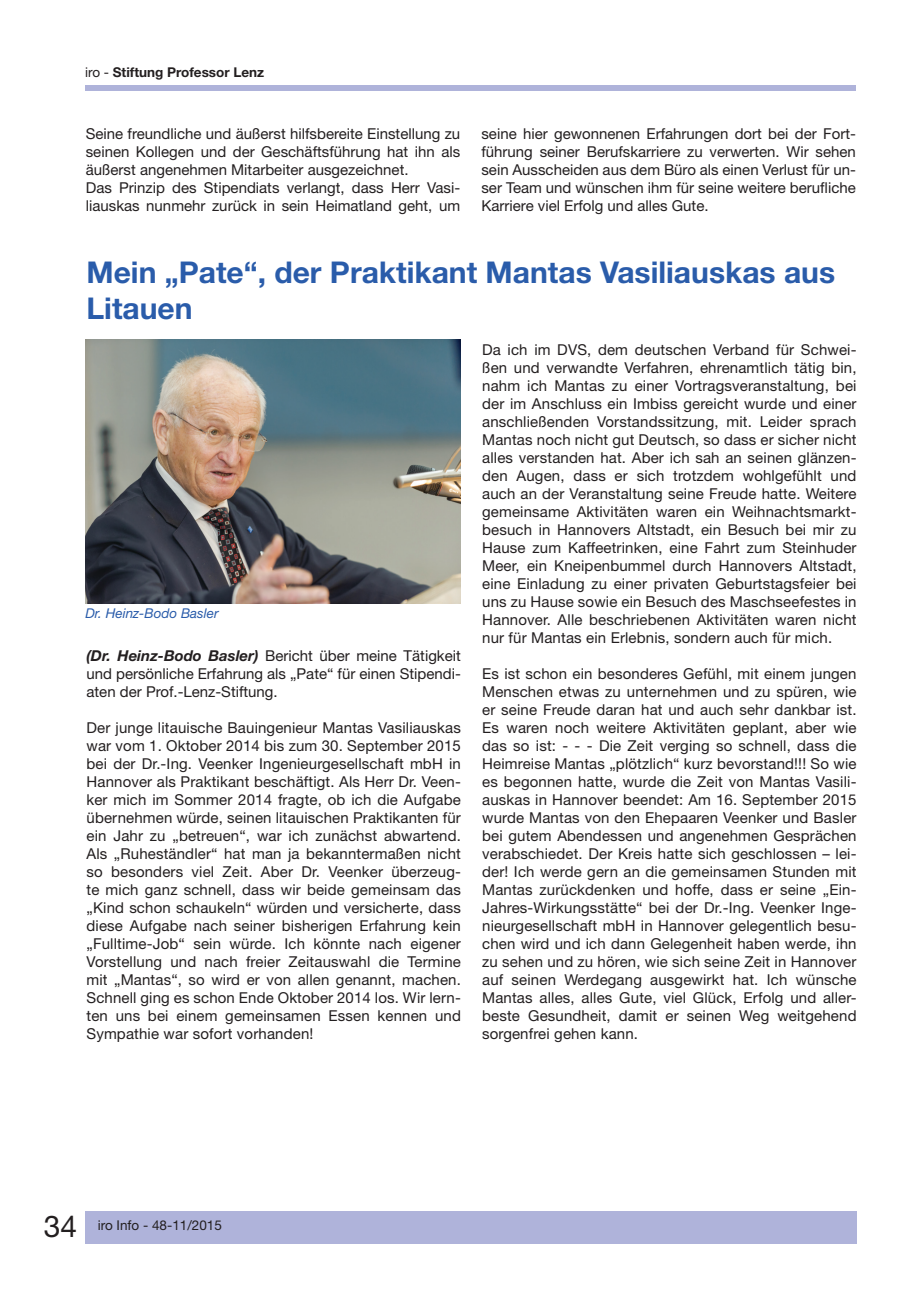
<style>
.page{position:relative;width:919px;height:1289px;background:#fff}
.page>*{position:absolute;margin:0;border:0;box-sizing:border-box;transform-origin:0 0}
.t1{font:700 30px/36px "Helvetica Neue LT Std";color:#2a5caa}
.t2{font:30px "Helvetica Neue LT Std";color:#231f20}
.t3{font:15px/18px "Helvetica Neue LT";color:#231f20;text-align:justify}
.t4{font:700 13.5px "Helvetica Neue LT Std";color:#231f20}
.t5{font:italic 13.5px "Helvetica Neue LT Std";color:#2a5caa}
.t6{font:13.5px "Helvetica Neue LT Std";color:#231f20}
.s1{font-weight:400}
.s2{font-family:"Helvetica Neue LT Std";font-weight:700;font-style:italic}
</style>
<div class="page">
<div style="left:85px;top:1211px;width:771px;height:32px;background:#afb3da"></div>
<div style="left:85px;top:85px;width:770px;height:6px;background:#afb3da"></div>
<img style="left:85px;top:339px;width:376px;height:264px">
<p class="t4" style="left:85px;top:64px;width:181px"><span class="s1">iro -</span> Stiftung Professor Lenz</p>
<p class="t3" style="left:86px;top:124px;width:376px;text-align:left">Seine freundliche und äußerst hilfsbereite Einstellung zu seinen Kollegen und der Geschäftsführung hat ihn als äußerst angenehmen Mitarbeiter ausgezeichnet.<br>Das Prinzip des Stipendiats verlangt, dass Herr Vasi&shy;liauskas nunmehr zurück in sein Heimatland geht, um</p>
<p class="t3" style="left:481px;top:124px;width:376px">seine hier gewonnenen Erfahrungen dort bei der Fort&shy;führung seiner Berufskarriere zu verwerten. Wir sehen sein Ausscheiden aus dem Büro als einen Verlust für un&shy;ser Team und wünschen ihm für seine weitere berufliche Karriere viel Erfolg und alles Gute.</p>
<h1 class="t1" style="left:86px;top:253px;width:750px">Mein „Pate“, der Praktikant Mantas Vasiliauskas aus<br>Litauen</h1>
<p class="t5" style="left:85px;top:605px;width:135px">Dr. Heinz-Bodo Basler</p>
<p class="t3" style="left:86px;top:646px;width:376px"><span class="s2">(Dr. Heinz-Bodo Basler)</span> Bericht über meine Tätigkeit und persönliche Erfahrung als „Pate“ für einen Stipendi&shy;aten der Prof.-Lenz-Stiftung.</p>
<p class="t3" style="left:86px;top:718px;width:376px">Der junge litauische Bauingenieur Mantas Vasiliauskas war vom 1. Oktober 2014 bis zum 30. September 2015 bei der Dr.-Ing. Veenker Ingenieurgesellschaft mbH in Hannover als Praktikant beschäftigt. Als Herr Dr. Veen&shy;ker mich im Sommer 2014 fragte, ob ich die Aufgabe übernehmen würde, seinen litauischen Praktikanten für ein Jahr zu „betreuen“, war ich zunächst abwartend.<br>Als „Ruheständler“ hat man ja bekanntermaßen nicht so besonders viel Zeit. Aber Dr. Veenker überzeug&shy;te mich ganz schnell, dass wir beide gemeinsam das „Kind schon schaukeln“ würden und versicherte, dass diese Aufgabe nach seiner bisherigen Erfahrung kein „Fulltime-Job“ sein würde. Ich könnte nach eigener Vorstellung und nach freier Zeitauswahl die Termine mit „Mantas“, so wird er von allen genannt, machen.<br>Schnell ging es schon Ende Oktober 2014 los. Wir lern&shy;ten uns bei einem gemeinsamen Essen kennen und Sympathie war sofort vorhanden!</p>
<p class="t3" style="left:482px;top:340px;width:376px">Da ich im DVS, dem deutschen Verband für Schwei&shy;ßen und verwandte Verfahren, ehrenamtlich tätig bin, nahm ich Mantas zu einer Vortragsveranstaltung, bei der im Anschluss ein Imbiss gereicht wurde und einer anschließenden Vorstandssitzung, mit. Leider sprach Mantas noch nicht gut Deutsch, so dass er sicher nicht alles verstanden hat. Aber ich sah an seinen glänzen&shy;den Augen, dass er sich trotzdem wohlgefühlt und auch an der Veranstaltung seine Freude hatte. Weitere gemeinsame Aktivitäten waren ein Weihnachtsmarkt&shy;besuch in Hannovers Altstadt, ein Besuch bei mir zu Hause zum Kaffeetrinken, eine Fahrt zum Steinhuder Meer, ein Kneipenbummel durch Hannovers Altstadt, eine Einladung zu einer privaten Geburtstagsfeier bei uns zu Hause sowie ein Besuch des Maschseefestes in Hannover. Alle beschriebenen Aktivitäten waren nicht nur für Mantas ein Erlebnis, sondern auch für mich.</p>
<p class="t3" style="left:482px;top:664px;width:376px">Es ist schon ein besonderes Gefühl, mit einem jungen Menschen etwas zu unternehmen und zu spüren, wie er seine Freude daran hat und auch sehr dankbar ist.<br>Es waren noch weitere Aktivitäten geplant, aber wie das so ist: - - - Die Zeit verging so schnell, dass die Heimreise Mantas „plötzlich“ kurz bevorstand!!! So wie es begonnen hatte, wurde die Zeit von Mantas Vasili&shy;auskas in Hannover beendet: Am 16. September 2015 wurde Mantas von den Ehepaaren Veenker und Basler bei gutem Abendessen und angenehmen Gesprächen verabschiedet. Der Kreis hatte sich geschlossen – lei&shy;der! Ich werde gern an die gemeinsamen Stunden mit Mantas zurückdenken und hoffe, dass er seine „Ein-Jahres-Wirkungsstätte“ bei der Dr.-Ing. Veenker Inge&shy;nieurgesellschaft mbH in Hannover gelegentlich besu&shy;chen wird und ich dann Gelegenheit haben werde, ihn zu sehen und zu hören, wie sich seine Zeit in Hannover auf seinen Werdegang ausgewirkt hat. Ich wünsche Mantas alles, alles Gute, viel Glück, Erfolg und aller&shy;beste Gesundheit, damit er seinen Weg weitgehend sorgenfrei gehen kann.</p>
<h1 class="t2" style="left:44px;top:1208px;width:35px">34</h1>
<p class="t6" style="left:98px;top:1217px;width:126px">iro Info - 48-11/2015</p>
</div>
